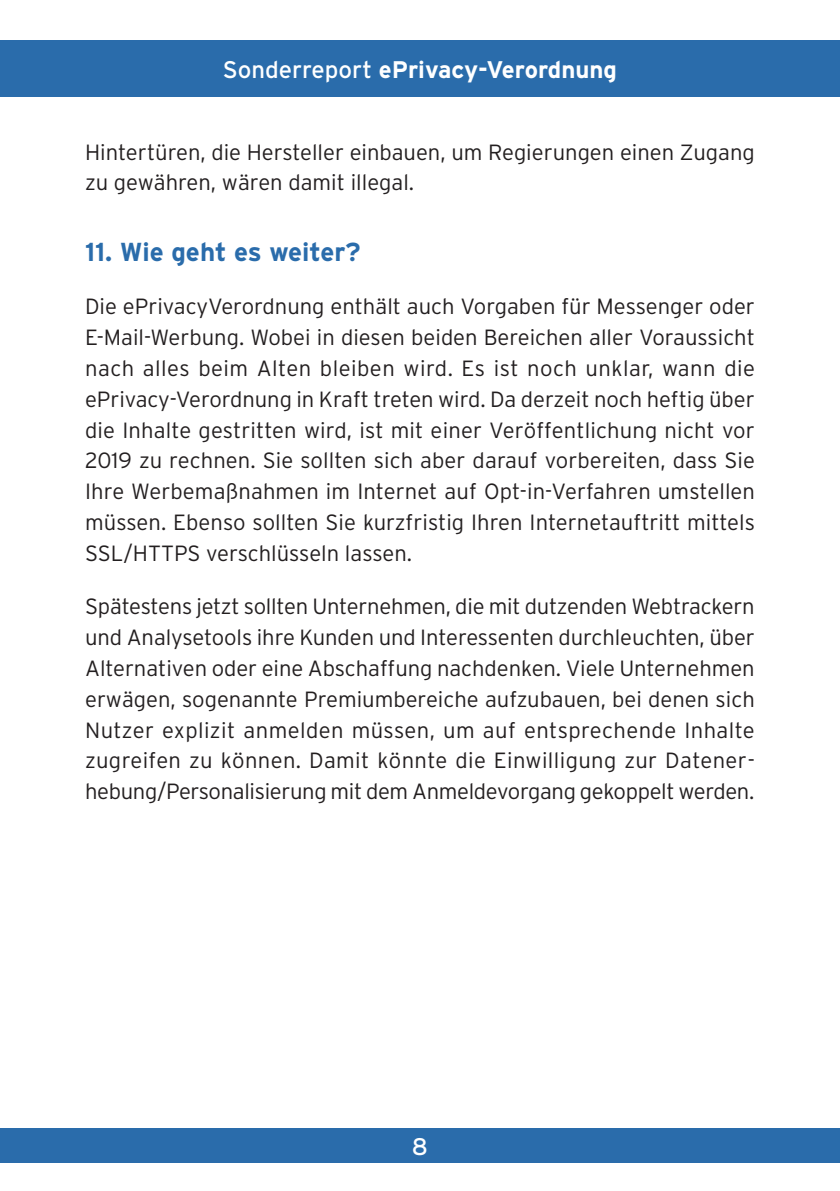
<style>
.page{position:relative;width:840px;height:1191px;background:#fff}
.page>*{position:absolute;margin:0;border:0;box-sizing:border-box;transform-origin:0 0}
.t1{font:700 26px "Interstate";color:#2a6cab}
.t2{font:700 24px "Interstate";color:#fff}
.t3{font:24px "Interstate";color:#fff}
.t4{font:300 22px/30.8px "Interstate";color:#231f20;text-align:justify}
.s1{font-weight:400}
</style>
<div class="page">
<div style="left:0;top:40px;width:839px;height:56px;background:#2a6cab"></div>
<div style="left:0;top:1128px;width:839px;height:34px;background:#2a6cab"></div>
<p class="t2" style="left:223px;top:56px;width:395px"><span class="s1">Sonderreport</span> ePrivacy-Verordnung</p>
<p class="t4" style="left:85px;top:136px;width:670px">Hintertüren, die Hersteller einbauen, um Regierungen einen Zugang zu gewähren, wären damit illegal.</p>
<p class="t1" style="left:85px;top:237px;width:277px">11. Wie geht es weiter?</p>
<p class="t4" style="left:85px;top:291px;width:671px">Die ePrivacyVerordnung enthält auch Vorgaben für Messenger oder E-Mail-Werbung. Wobei in diesen beiden Bereichen aller Voraussicht nach alles beim Alten bleiben wird. Es ist noch unklar, wann die ePrivacy-Verordnung in Kraft treten wird. Da derzeit noch heftig über die Inhalte gestritten wird, ist mit einer Veröffentlichung nicht vor 2019 zu rechnen. Sie sollten sich aber darauf vorbereiten, dass Sie Ihre Werbemaßnahmen im Internet auf Opt-in-Verfahren umstellen müssen. Ebenso sollten Sie kurzfristig Ihren Internetauftritt mittels SSL/HTTPS verschlüsseln lassen.</p>
<p class="t4" style="left:85px;top:591px;width:670px">Spätestens jetzt sollten Unternehmen, die mit dutzenden Webtrackern und Analysetools ihre Kunden und Interessenten durchleuchten, über Alternativen oder eine Abschaffung nachdenken. Viele Unternehmen erwägen, sogenannte Premiumbereiche aufzubauen, bei denen sich Nutzer explizit anmelden müssen, um auf entsprechende Inhalte zugreifen zu können. Damit könnte die Einwilligung zur Datener&shy;hebung/Personalisierung mit dem Anmeldevorgang gekoppelt werden.</p>
<p class="t3" style="left:411px;top:1133px;width:18px">8</p>
</div>
